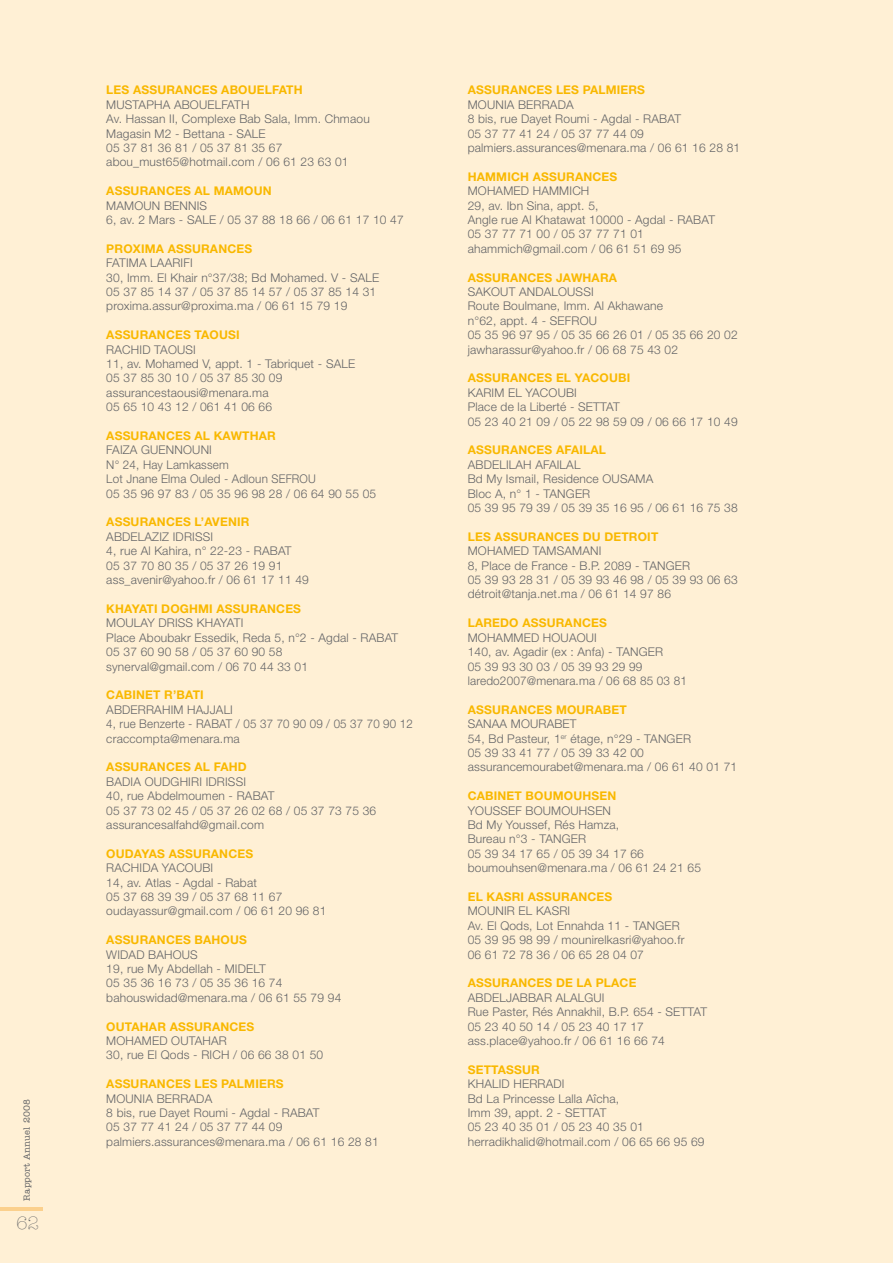
<style>
.page{position:relative;width:893px;height:1263px;background:#fff0d5}
.page>*{position:absolute;margin:0;border:0;box-sizing:border-box;transform-origin:0 0}
.t1{font:300 18px "American Typewriter";color:#636467}
.t2{font:300 12px/14.4px "Helvetica Neue";letter-spacing:.015em;color:#636467}
.t3{font:700 12px "Helvetica Neue";letter-spacing:.015em;color:#f9b800}
.t4{font:500 9px "American Typewriter";letter-spacing:.015em;color:#636467}
</style>
<div class="page">
<hr style="left:0;top:1208px;width:43px;height:3px;background:#fbd08d">
<p class="t4" style="left:22px;top:1200px;width:103px;rotate:-90deg">Rapport Annuel 2008</p>
<h1 class="t1" style="left:16px;top:1213px;width:25px">62</h1>
<p class="t3" style="left:106px;top:83px;width:198px">LES ASSURANCES ABOUELFATH</p>
<p class="t2" style="left:106px;top:97px;width:265px">MUSTAPHA ABOUELFATH<br>Av. Hassan II, Complexe Bab Sala, Imm. Chmaou<br>Magasin M2 - Bettana - SALE<br>05 37 81 36 81 / 05 37 81 35 67 abou_must65@hotmail.com / 06 61 23 63 01</p>
<p class="t3" style="left:106px;top:184px;width:167px">ASSURANCES AL MAMOUN</p>
<p class="t2" style="left:106px;top:198px;width:299px">MAMOUN BENNIS<br>6, av. 2 Mars - SALE / 05 37 88 18 66 / 06 61 17 10 47</p>
<p class="t3" style="left:106px;top:241px;width:147px">PROXIMA ASSURANCES</p>
<p class="t2" style="left:106px;top:255px;width:274px">FATIMA LAARIFI<br>30, Imm. El Khair n°37/38; Bd Mohamed. V - SALE 05 37 85 14 37 / 05 37 85 14 57 / 05 37 85 14 31 proxima.assur@proxima.ma / 06 61 15 79 19</p>
<p class="t3" style="left:106px;top:328px;width:135px">ASSURANCES TAOUSI</p>
<p class="t2" style="left:106px;top:342px;width:250px">RACHID TAOUSI<br>11, av. Mohamed V, appt. 1 - Tabriquet - SALE<br>05 37 85 30 10 / 05 37 85 30 09 assurancestaousi@menara.ma<br>05 65 10 43 12 / 061 41 06 66</p>
<p class="t3" style="left:106px;top:428px;width:171px">ASSURANCES AL KAWTHAR</p>
<p class="t2" style="left:106px;top:443px;width:271px">FAIZA GUENNOUNI<br>N° 24, Hay Lamkassem<br>Lot Jnane Elma Ouled - Adloun SEFROU<br>05 35 96 97 83 / 05 35 96 98 28 / 06 64 90 55 05</p>
<p class="t3" style="left:106px;top:515px;width:145px">ASSURANCES L’AVENIR</p>
<p class="t2" style="left:106px;top:529px;width:204px">ABDELAZIZ IDRISSI<br>4, rue Al Kahira, n° 22-23 - RABAT<br>05 37 70 80 35 / 05 37 26 19 91 ass_avenir@yahoo.fr / 06 61 17 11 49</p>
<p class="t3" style="left:106px;top:601px;width:196px">KHAYATI DOGHMI ASSURANCES</p>
<p class="t2" style="left:106px;top:615px;width:293px">MOULAY DRISS KHAYATI<br>Place Aboubakr Essedik, Reda 5, n°2 - Agdal - RABAT<br>05 37 60 90 58 / 05 37 60 90 58<br>synerval@gmail.com / 06 70 44 33 01</p>
<p class="t3" style="left:106px;top:688px;width:99px">CABINET R’BATI</p>
<p class="t2" style="left:106px;top:702px;width:308px">ABDERRAHIM HAJJALI<br>4, rue Benzerte - RABAT / 05 37 70 90 09 / 05 37 70 90 12 craccompta@menara.ma</p>
<p class="t3" style="left:106px;top:760px;width:142px">ASSURANCES AL FAHD</p>
<p class="t2" style="left:106px;top:774px;width:271px">BADIA OUDGHIRI IDRISSI<br>40, rue Abdelmoumen - RABAT<br>05 37 73 02 45 / 05 37 26 02 68 / 05 37 73 75 36 assurancesalfahd@gmail.com</p>
<p class="t3" style="left:106px;top:846px;width:148px">OUDAYAS ASSURANCES</p>
<p class="t2" style="left:106px;top:860px;width:222px">RACHIDA YACOUBI<br>14, av. Atlas - Agdal - Rabat<br>05 37 68 39 39 / 05 37 68 11 67 oudayassur@gmail.com / 06 61 20 96 81</p>
<p class="t3" style="left:106px;top:932px;width:142px">ASSURANCES BAHOUS</p>
<p class="t2" style="left:106px;top:947px;width:237px">WIDAD BAHOUS<br>19, rue My Abdellah - MIDELT<br>05 35 36 16 73 / 05 35 36 16 74 bahouswidad@menara.ma / 06 61 55 79 94</p>
<p class="t3" style="left:106px;top:1019px;width:149px">OUTAHAR ASSURANCES</p>
<p class="t2" style="left:106px;top:1033px;width:218px">MOHAMED OUTAHAR<br>30, rue El Qods - RICH / 06 66 38 01 50</p>
<p class="t3" style="left:106px;top:1076px;width:179px">ASSURANCES LES PALMIERS</p>
<p class="t2" style="left:106px;top:1091px;width:274px">MOUNIA BERRADA<br>8 bis, rue Dayet Roumi - Agdal - RABAT<br>05 37 77 41 24 / 05 37 77 44 09 palmiers.assurances@menara.ma / 06 61 16 28 81</p>
<p class="t3" style="left:468px;top:83px;width:179px">ASSURANCES LES PALMIERS</p>
<p class="t2" style="left:468px;top:97px;width:274px">MOUNIA BERRADA<br>8 bis, rue Dayet Roumi - Agdal - RABAT<br>05 37 77 41 24 / 05 37 77 44 09 palmiers.assurances@menara.ma / 06 61 16 28 81</p>
<p class="t3" style="left:468px;top:169px;width:151px">HAMMICH ASSURANCES</p>
<p class="t2" style="left:468px;top:183px;width:249px">MOHAMED HAMMICH<br>29, av. Ibn Sina, appt. 5,<br>Angle rue Al Khatawat 10000 - Agdal - RABAT<br>05 37 77 71 00 / 05 37 77 71 01 ahammich@gmail.com / 06 61 51 69 95</p>
<p class="t3" style="left:468px;top:270px;width:151px">ASSURANCES JAWHARA</p>
<p class="t2" style="left:468px;top:284px;width:271px">SAKOUT ANDALOUSSI<br>Route Boulmane, Imm. Al Akhawane<br>n°62, appt. 4 - SEFROU<br>05 35 96 97 95 / 05 35 66 26 01 / 05 35 66 20 02 jawharassur@yahoo.fr / 06 68 75 43 02</p>
<p class="t3" style="left:468px;top:371px;width:164px">ASSURANCES EL YACOUBI</p>
<p class="t2" style="left:468px;top:385px;width:271px">KARIM EL YACOUBI<br>Place de la Liberté - SETTAT<br>05 23 40 21 09 / 05 22 98 59 09 / 06 66 17 10 49</p>
<p class="t3" style="left:468px;top:443px;width:140px">ASSURANCES AFAILAL</p>
<p class="t2" style="left:468px;top:457px;width:271px">ABDELILAH AFAILAL<br>Bd My Ismail, Residence OUSAMA<br>Bloc A, n° 1 - TANGER<br>05 39 95 79 39 / 05 39 35 16 95 / 06 61 16 75 38</p>
<p class="t3" style="left:468px;top:529px;width:192px">LES ASSURANCES DU DETROIT</p>
<p class="t2" style="left:468px;top:543px;width:271px">MOHAMED TAMSAMANI<br>8, Place de France - B.P. 2089 - TANGER<br>05 39 93 28 31 / 05 39 93 46 98 / 05 39 93 06 63 détroit@tanja.net.ma / 06 61 14 97 86</p>
<p class="t3" style="left:468px;top:616px;width:141px">LAREDO ASSURANCES</p>
<p class="t2" style="left:468px;top:630px;width:221px">MOHAMMED HOUAOUI<br>140, av. Agadir (ex : Anfa) - TANGER<br>05 39 93 30 03 / 05 39 93 29 99 laredo2007@menara.ma / 06 68 85 03 81</p>
<p class="t3" style="left:468px;top:702px;width:161px">ASSURANCES MOURABET</p>
<p class="t2" style="left:468px;top:716px;width:271px">SANAA MOURABET<br>54, Bd Pasteur, 1<sup>er</sup> étage, n°29 - TANGER<br>05 39 33 41 77 / 05 39 33 42 00 assurancemourabet@menara.ma / 06 61 40 01 71</p>
<p class="t3" style="left:468px;top:788px;width:150px">CABINET BOUMOUHSEN</p>
<p class="t2" style="left:468px;top:803px;width:235px">YOUSSEF BOUMOUHSEN<br>Bd My Youssef, Rés Hamza,<br>Bureau n°3 - TANGER<br>05 39 34 17 65 / 05 39 34 17 66 boumouhsen@menara.ma / 06 61 24 21 65</p>
<p class="t3" style="left:468px;top:889px;width:146px">EL KASRI ASSURANCES</p>
<p class="t2" style="left:468px;top:903px;width:218px">MOUNIR EL KASRI<br>Av. El Qods, Lot Ennahda 11 - TANGER<br>05 39 95 98 99 / mounirelkasri@yahoo.fr<br>06 61 72 78 36 / 06 65 28 04 07</p>
<p class="t3" style="left:468px;top:976px;width:170px">ASSURANCES DE LA PLACE</p>
<p class="t2" style="left:468px;top:990px;width:241px">ABDELJABBAR ALALGUI<br>Rue Paster, Rés Annakhil, B.P. 654 - SETTAT<br>05 23 40 50 14 / 05 23 40 17 17 ass.place@yahoo.fr / 06 61 16 66 74</p>
<p class="t3" style="left:468px;top:1062px;width:74px">SETTASSUR</p>
<p class="t2" style="left:468px;top:1076px;width:238px">KHALID HERRADI<br>Bd La Princesse Lalla Aîcha,<br>Imm 39, appt. 2 - SETTAT<br>05 23 40 35 01 / 05 23 40 35 01 herradikhalid@hotmail.com / 06 65 66 95 69</p>
</div>
